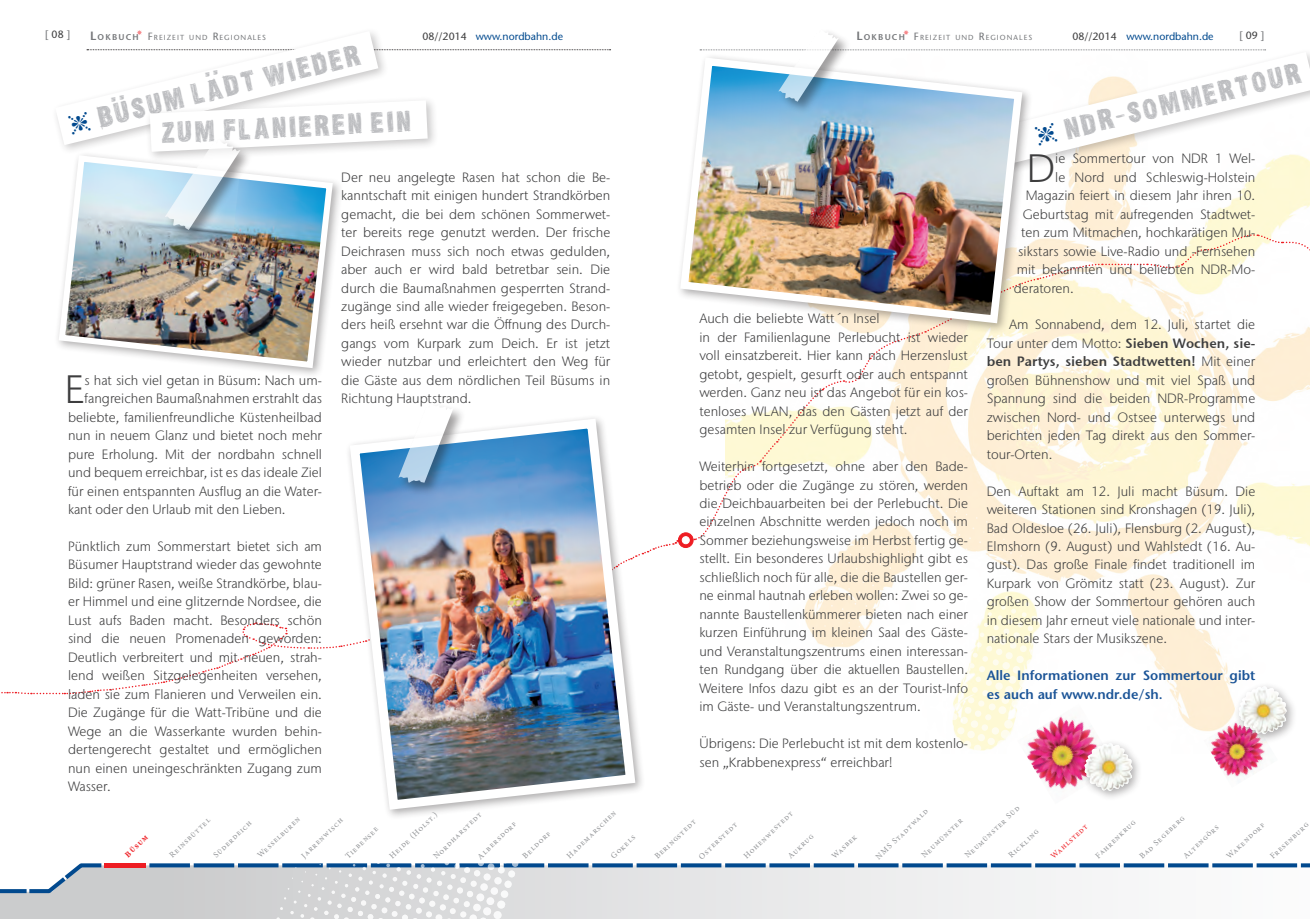
<style>
.page{position:relative;width:1310px;height:919px;background:#fff}
.page>*{position:absolute;margin:0;border:0;box-sizing:border-box;transform-origin:0 0}
.t1{font:300 39.45px "Stone Sans IIITC Std";color:#3e3e3f}
.t2{font:22.5px "Skizzed DSG";color:#bcbdc0}
.t3{font:300 13.5px/18.5px "Stone Sans IIITC Std";color:#3e3e3f;text-align:justify}
.t4{font:600 13.5px/18.5px "Stone Sans";color:#1b5497}
.t5{font:13.5px "Stone Sans Sem ITCTT Semi";color:#3e3e3f}
.t6{font:10.5px "Stone Sans";color:#01498e}
.t7{font:10.5px "Stone Sans";color:#76787b}
.t8{font:8.25px "Minion Pro";color:#8f9194}
.t9{font:8.25px "Minion Pro";color:#ee1d23}
.t10{font:700 8.25px "Minion Pro";color:#ee1d23}
.t11{font:7.35px "Stone Sans";letter-spacing:.145em;color:#76787b}
.t12{font:7.05px "Monotype Sorts";color:#ee1d23}
.s1{color:#3e3e3f}
.s2{font-weight:600;font-size:12px}
.s3{font-weight:600;font-size:8.4px}
.s4{font-size:10.5px}
.s5{font-family:"Monotype Sorts";font-size:27px;color:#01498e}
.s6{font-family:"Stone Sans Sem ITCTT Semi";font-weight:400}
.s7{font-family:"Stone Sans IIITC Std";font-weight:300}
</style>
<div class="page">
<img style="left:0;top:32px;width:1310px;height:887px">
<p class="t12" style="left:137px;top:29px;width:7px">U</p>
<p class="t12" style="left:903px;top:29px;width:7px">U</p>
<p class="t7" style="left:45px;top:28px;width:27px">[ <span class="s1">08</span> ]</p>
<p class="t11" style="left:90px;top:33px;width:177px"><span class="s2">L</span><span class="s3">OKBUCH</span> <span class="s4">F</span>REIZEIT UND <span class="s4">R</span>EGIONALES</p>
<p class="t6" style="left:422px;top:30px;width:142px"><span class="s1">08//2014</span> www.nordbahn.de</p>
<p class="t7" style="left:1239px;top:29px;width:27px">[ <span class="s1">09</span> ]</p>
<p class="t11" style="left:856px;top:33px;width:177px"><span class="s2">L</span><span class="s3">OKBUCH</span> <span class="s4">F</span>REIZEIT UND <span class="s4">R</span>EGIONALES</p>
<p class="t6" style="left:1072px;top:30px;width:143px"><span class="s1">08//2014</span> www.nordbahn.de</p>
<h2 class="t2" style="left:66px;top:115px;width:301px;rotate:-14deg"><span class="s5">h</span> BUSUM LADT WIEDER</h2>
<h2 class="t2" style="left:1033px;top:126px;width:275px;rotate:-14deg"><span class="s5">h</span> NDR-SOMMERTOUR</h2>
<h1 class="t1" style="left:1027px;top:144px;width:30px">D</h1>
<p class="t3" style="left:1055px;top:149px;width:201px">ie Sommertour von NDR 1 Wel-</p>
<h2 class="t2" style="left:159px;top:122px;width:254px;rotate:-3deg">ZUM FLANIEREN EIN</h2>
<p class="t3" style="left:341px;top:168px;width:270px">Der neu angelegte Rasen hat schon die Be&shy;kanntschaft mit einigen hundert Strandkörben gemacht, die bei dem schönen Sommerwet&shy;ter bereits rege genutzt werden. Der frische Deichrasen muss sich noch etwas gedulden, aber auch er wird bald betretbar sein. Die durch die Baumaßnahmen gesperrten Strand&shy;zugänge sind alle wieder freigegeben. Beson&shy;ders heiß ersehnt war die Öffnung des Durch&shy;gangs vom Kurpark zum Deich. Er ist jetzt wieder nutzbar und erleichtert den Weg für die Gäste aus dem nördlichen Teil Büsums in Richtung Hauptstrand.</p>
<p class="t3" style="left:1055px;top:168px;width:201px">le Nord und Schleswig-Holstein</p>
<p class="t3" style="left:1025px;top:186px;width:231px">Magazin feiert in diesem Jahr ihren 10.</p>
<p class="t3" style="left:1022px;top:205px;width:234px">Geburtstag mit aufregenden Stadtwet-</p>
<p class="t3" style="left:1021px;top:223px;width:235px">ten zum Mitmachen, hochkarätigen Mu-</p>
<p class="t3" style="left:1018px;top:242px;width:238px">sikstars sowie Live-Radio und -Fernsehen</p>
<p class="t3" style="left:1016px;top:260px;width:240px">mit bekannten und beliebten NDR-Mo-</p>
<p class="t3" style="left:1013px;top:278px;width:62px">deratoren.</p>
<p class="t3" style="left:986px;top:315px;width:270px;text-align:right">Am Sonnabend, dem 12. Juli, startet die<br>Tour unter dem Motto: <span class="s6">Sieben Wochen, sie-</span></p>
<p class="t5" style="left:986px;top:350px;width:270px">ben Partys, sieben Stadtwetten! <span class="s7">Mit einer</span></p>
<p class="t3" style="left:986px;top:371px;width:270px">großen Bühnenshow und mit viel Spaß und Spannung sind die beiden NDR-Programme zwischen Nord- und Ostsee unterwegs und berichten jeden Tag direkt aus den Sommer&shy;tour-Orten.</p>
<p class="t3" style="left:986px;top:481px;width:270px">Den Auftakt am 12. Juli macht Büsum. Die weiteren Stationen sind Kronshagen (19. Juli), Bad Oldesloe (26. Juli), Flensburg (2. August), Elmshorn (9. August) und Wahlstedt (16. Au&shy;gust). Das große Finale findet traditionell im Kurpark von Grömitz statt (23. August). Zur großen Show der Sommertour gehören auch in diesem Jahr erneut viele nationale und inter&shy;nationale Stars der Musikszene.</p>
<p class="t4" style="left:986px;top:666px;width:270px">Alle Informationen zur Sommertour gibt es auch auf www.ndr.de/sh.</p>
<p class="t3" style="left:699px;top:309px;width:270px;text-align:left">Auch die beliebte Watt´n Insel<br>in der Familienlagune Perlebucht ist wieder voll einsatzbereit. Hier kann nach Herzenslust getobt, gespielt, gesurft oder auch entspannt werden. Ganz neu ist das Angebot für ein kos&shy;tenloses WLAN, das den Gästen jetzt auf der gesamten Insel zur Verfügung steht.</p>
<p class="t3" style="left:699px;top:457px;width:270px">Weiterhin fortgesetzt, ohne aber den Bade&shy;betrieb oder die Zugänge zu stören, werden die Deichbauarbeiten bei der Perlebucht. Die einzelnen Abschnitte werden jedoch noch im Sommer beziehungsweise im Herbst fertig ge&shy;stellt. Ein besonderes Urlaubshighlight gibt es schließlich noch für alle, die die Baustellen ger&shy;ne einmal hautnah erleben wollen: Zwei so ge&shy;nannte Baustellenkümmerer bieten nach einer kurzen Einführung im kleinen Saal des Gäste&shy;und Veranstaltungszentrums einen interessan&shy;ten Rundgang über die aktuellen Baustellen.<br>Weitere Infos dazu gibt es an der Tourist-Info im Gäste- und Veranstaltungszentrum.</p>
<p class="t3" style="left:699px;top:734px;width:270px">Übrigens: Die Perlebucht ist mit dem kostenlo&shy;sen „Krabbenexpress“ erreichbar!</p>
<h1 class="t1" style="left:65px;top:366px;width:21px">E</h1>
<p class="t3" style="left:85px;top:371px;width:239px">s hat sich viel getan in Büsum: Nach um-</p>
<p class="t3" style="left:85px;top:389px;width:239px">fangreichen Baumaßnahmen erstrahlt das</p>
<p class="t3" style="left:68px;top:408px;width:255px">beliebte, familienfreundliche Küstenheilbad</p>
<p class="t3" style="left:68px;top:426px;width:255px">nun in neuem Glanz und bietet noch mehr</p>
<p class="t3" style="left:68px;top:444px;width:255px">pure Erholung. Mit der nordbahn schnell</p>
<p class="t3" style="left:68px;top:463px;width:255px">und bequem erreichbar, ist es das ideale Ziel</p>
<p class="t3" style="left:68px;top:481px;width:255px">für einen entspannten Ausflug an die Water-</p>
<p class="t3" style="left:68px;top:500px;width:219px">kant oder den Urlaub mit den Lieben.</p>
<p class="t3" style="left:68px;top:537px;width:255px">Pünktlich zum Sommerstart bietet sich am Büsumer Hauptstrand wieder das gewohnte Bild: grüner Rasen, weiße Strandkörbe, blau&shy;er Himmel und eine glitzernde Nordsee, die Lust aufs Baden macht. Besonders schön sind die neuen Promenaden geworden:<br>Deutlich verbreitert und mit neuen, strah&shy;lend weißen Sitzgelegenheiten versehen, laden sie zum Flanieren und Verweilen ein.<br>Die Zugänge für die Watt-Tribüne und die Wege an die Wasserkante wurden behin&shy;dertengerecht gestaltet und ermöglichen nun einen uneingeschränkten Zugang zum Wasser.</p>
<p class="t10" style="left:122px;top:851px;width:30px;rotate:-44deg">Büsum</p>
<p class="t8" style="left:167px;top:851px;width:55px;rotate:-44deg">Reinsbüttel</p>
<p class="t8" style="left:211px;top:852px;width:51px;rotate:-44deg">Süderdeich</p>
<p class="t8" style="left:255px;top:852px;width:57px;rotate:-44deg">Wesselburen</p>
<p class="t8" style="left:299px;top:852px;width:56px;rotate:-44deg">Jarrenwisch</p>
<p class="t8" style="left:343px;top:852px;width:44px;rotate:-44deg">Tiebensee</p>
<p class="t8" style="left:387px;top:853px;width:65px;rotate:-44deg">Heide (Holst.)</p>
<p class="t8" style="left:431px;top:853px;width:65px;rotate:-44deg">Nordharstedt</p>
<p class="t8" style="left:475px;top:853px;width:52px;rotate:-44deg">Albersdorf</p>
<p class="t8" style="left:520px;top:852px;width:37px;rotate:-44deg">Beldorf</p>
<p class="t8" style="left:564px;top:853px;width:67px;rotate:-44deg">Hademarschen</p>
<p class="t8" style="left:608px;top:853px;width:32px;rotate:-44deg">Gokels</p>
<p class="t8" style="left:652px;top:853px;width:55px;rotate:-44deg">Beringstedt</p>
<p class="t8" style="left:696px;top:853px;width:51px;rotate:-44deg">Osterstedt</p>
<p class="t8" style="left:741px;top:852px;width:66px;rotate:-44deg">Hohenwestedt</p>
<p class="t8" style="left:785px;top:853px;width:34px;rotate:-44deg">Aukrug</p>
<p class="t8" style="left:829px;top:853px;width:33px;rotate:-44deg">Wasbek</p>
<p class="t8" style="left:962px;top:852px;width:73px;rotate:-44deg">Neumünster Süd</p>
<p class="t8" style="left:873px;top:853px;width:71px;rotate:-44deg">NMS Stadtwald</p>
<p class="t8" style="left:1006px;top:852px;width:40px;rotate:-44deg">Rickling</p>
<p class="t9" style="left:1048px;top:853px;width:49px;rotate:-44deg">Wahlstedt</p>
<p class="t8" style="left:1093px;top:852px;width:53px;rotate:-44deg">Fahrenkrug</p>
<p class="t8" style="left:1137px;top:853px;width:60px;rotate:-44deg">Bad Segeberg</p>
<p class="t8" style="left:919px;top:852px;width:55px;rotate:-44deg">Neumünster</p>
<p class="t8" style="left:1180px;top:853px;width:47px;rotate:-44deg">Altengörs</p>
<p class="t8" style="left:1224px;top:853px;width:51px;rotate:-44deg">Wakendorf</p>
<p class="t8" style="left:1267px;top:853px;width:51px;rotate:-44deg">Fresenburg</p>
</div>
